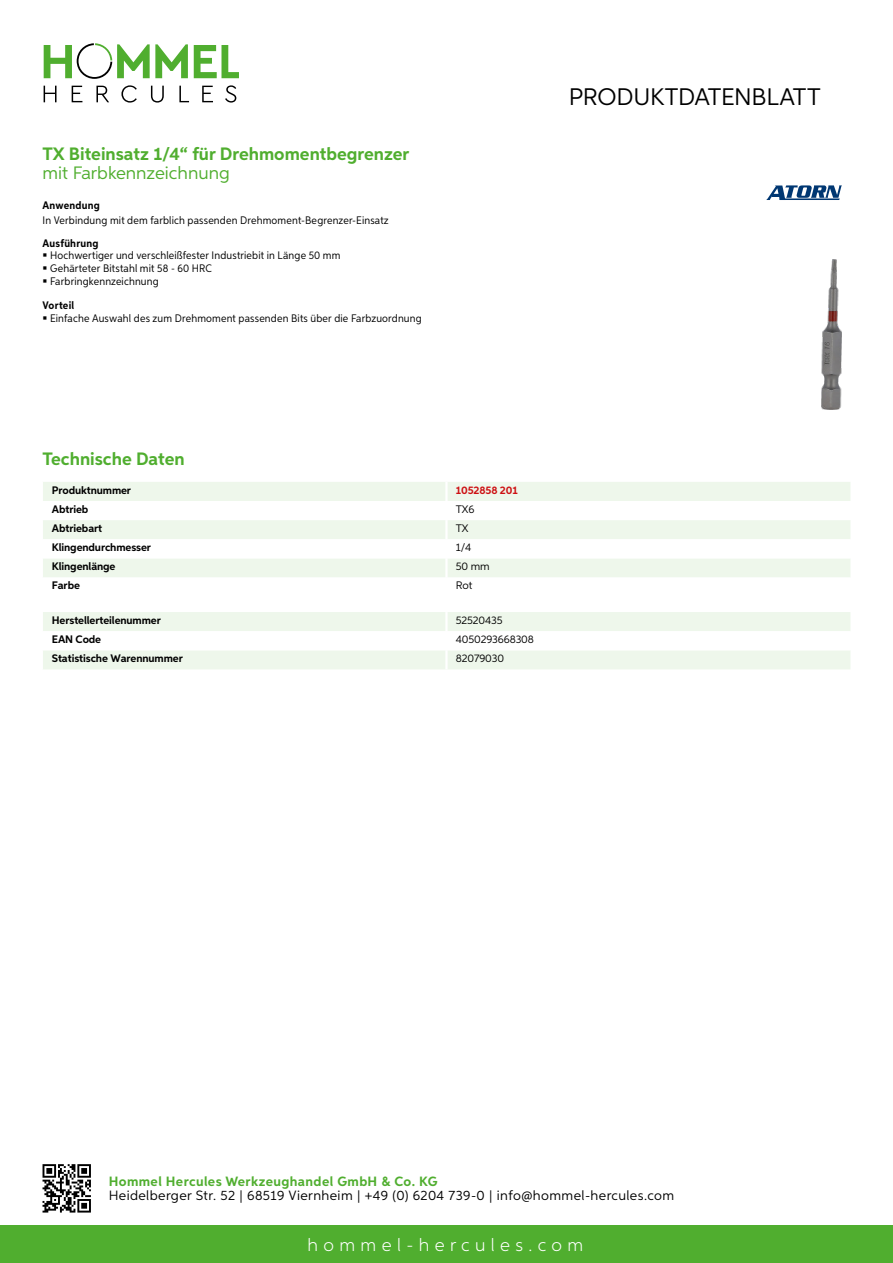
<style>
.page{position:relative;width:893px;height:1263px;background:#fff}
.page>*{position:absolute;margin:0;border:0;box-sizing:border-box;transform-origin:0 0}
.t1{font:24px "Aspira";letter-spacing:-.01em;color:#000}
.t2{font:700 18px "Aspira";color:#50ae2f}
.t3{font:18px "Aspira";color:#50ae2f}
.t4{font:300 18px "Aspira";letter-spacing:.3em;color:#fff}
.t5{font:13.5px "Aspira";letter-spacing:.03em;color:#000}
.t6{font:700 13.5px "Aspira";letter-spacing:.03em;color:#50ae2f}
.t7{font:10.95px/12.8px "Aspira Nar";letter-spacing:.015em;color:#000}
.t8{font:700 10.95px "Aspira";letter-spacing:-.01em;color:#000}
.t9{font:10.95px "Aspira";letter-spacing:-.01em;color:#000}
.t10{font:700 10.95px "Aspira Nar";letter-spacing:.02em;color:#000}
.t11{font:700 10.95px "Aspira";letter-spacing:-.01em;color:#cd1013}
</style>
<div class="page">
<div style="left:0;top:1226px;width:893px;height:37px;background:#50ae2f"></div>
<svg style="left:43px;top:1164px;width:48px;height:48px"></svg>
<svg style="left:194px;top:45px;width:45px;height:33px"></svg>
<svg style="left:44px;top:43px;width:144px;height:36px"></svg>
<svg style="left:44px;top:86px;width:13px;height:16px"></svg>
<svg style="left:72px;top:86px;width:10px;height:16px"></svg>
<svg style="left:96px;top:86px;width:13px;height:16px"></svg>
<svg style="left:121px;top:85px;width:16px;height:18px"></svg>
<svg style="left:151px;top:86px;width:13px;height:17px"></svg>
<svg style="left:179px;top:86px;width:10px;height:16px"></svg>
<svg style="left:202px;top:86px;width:11px;height:16px"></svg>
<svg style="left:225px;top:85px;width:11px;height:18px"></svg>
<div style="left:43px;top:482px;width:807px;height:19px;background:#eef7eb"></div>
<svg style="left:43px;top:520px;width:807px;height:57px;fill:#eef7eb"></svg>
<hr style="left:445px;top:482px;width:3px;height:19px;background:#fff">
<hr style="left:445px;top:520px;width:3px;height:19px;background:#fff">
<hr style="left:445px;top:539px;width:3px;height:19px;background:#fff">
<hr style="left:445px;top:558px;width:3px;height:19px;background:#fff">
<svg style="left:43px;top:612px;width:807px;height:57px"></svg>
<hr style="left:445px;top:650px;width:3px;height:19px;background:#fff">
<img style="left:822px;top:259px;width:20px;height:150px">
<svg style="left:766px;top:185px;width:76px;height:15px"></svg>
<h2 class="t2" style="left:43px;top:142px;width:368px">TX Biteinsatz 1/4“ für Drehmomentbegrenzer</h2>
<h2 class="t3" style="left:43px;top:162px;width:189px">mit Farbkennzeichnung</h2>
<p class="t10" style="left:43px;top:199px;width:59px">Anwendung</p>
<p class="t7" style="left:43px;top:214px;width:348px">In Verbindung mit dem farblich passenden Drehmoment-Begrenzer-Einsatz</p>
<p class="t10" style="left:43px;top:236px;width:58px">Ausführung</p>
<p class="t7" style="left:50px;top:249px;width:292px">Hochwertiger und verschleißfester Industriebit in Länge 50 mm<br>Gehärteter Bitstahl mit 58 - 60 HRC<br>Farbringkennzeichnung</p>
<p class="t10" style="left:43px;top:299px;width:33px">Vorteil</p>
<p class="t7" style="left:50px;top:312px;width:373px">Einfache Auswahl des zum Drehmoment passenden Bits über die Farbzuordnung</p>
<h1 class="t1" style="left:569px;top:82px;width:253px">Produktdatenblatt</h1>
<h2 class="t2" style="left:43px;top:448px;width:144px">Technische Daten</h2>
<p class="t8" style="left:52px;top:483px;width:81px">Produktnummer</p>
<p class="t11" style="left:456px;top:483px;width:63px">1052858 201</p>
<p class="t8" style="left:52px;top:502px;width:38px">Abtrieb</p>
<p class="t9" style="left:456px;top:502px;width:20px">TX6</p>
<p class="t8" style="left:52px;top:521px;width:52px">Abtriebart</p>
<p class="t9" style="left:456px;top:522px;width:14px">TX</p>
<p class="t8" style="left:52px;top:541px;width:101px">Klingendurchmesser</p>
<p class="t9" style="left:456px;top:541px;width:17px">1/4</p>
<p class="t8" style="left:52px;top:560px;width:65px">Klingenlänge</p>
<p class="t9" style="left:456px;top:560px;width:35px">50 mm</p>
<p class="t8" style="left:52px;top:579px;width:30px">Farbe</p>
<p class="t9" style="left:456px;top:579px;width:18px">Rot</p>
<p class="t8" style="left:52px;top:613px;width:111px">Herstellerteilenummer</p>
<p class="t9" style="left:456px;top:613px;width:48px">52520435</p>
<p class="t8" style="left:52px;top:633px;width:51px">EAN Code</p>
<p class="t9" style="left:456px;top:633px;width:80px">4050293668308</p>
<p class="t8" style="left:52px;top:652px;width:132px">Statistische Warennummer</p>
<p class="t9" style="left:456px;top:652px;width:50px">82079030</p>
<p class="t6" style="left:109px;top:1172px;width:330px">Hommel Hercules Werkzeughandel GmbH &amp; Co. KG</p>
<p class="t5" style="left:109px;top:1187px;width:567px">Heidelberger Str. 52 | 68519 Viernheim | +49 (0) 6204 739-0 | info@hommel-hercules.com</p>
<h2 class="t4" style="left:307px;top:1234px;width:277px">hommel-hercules.com</h2>
</div>
